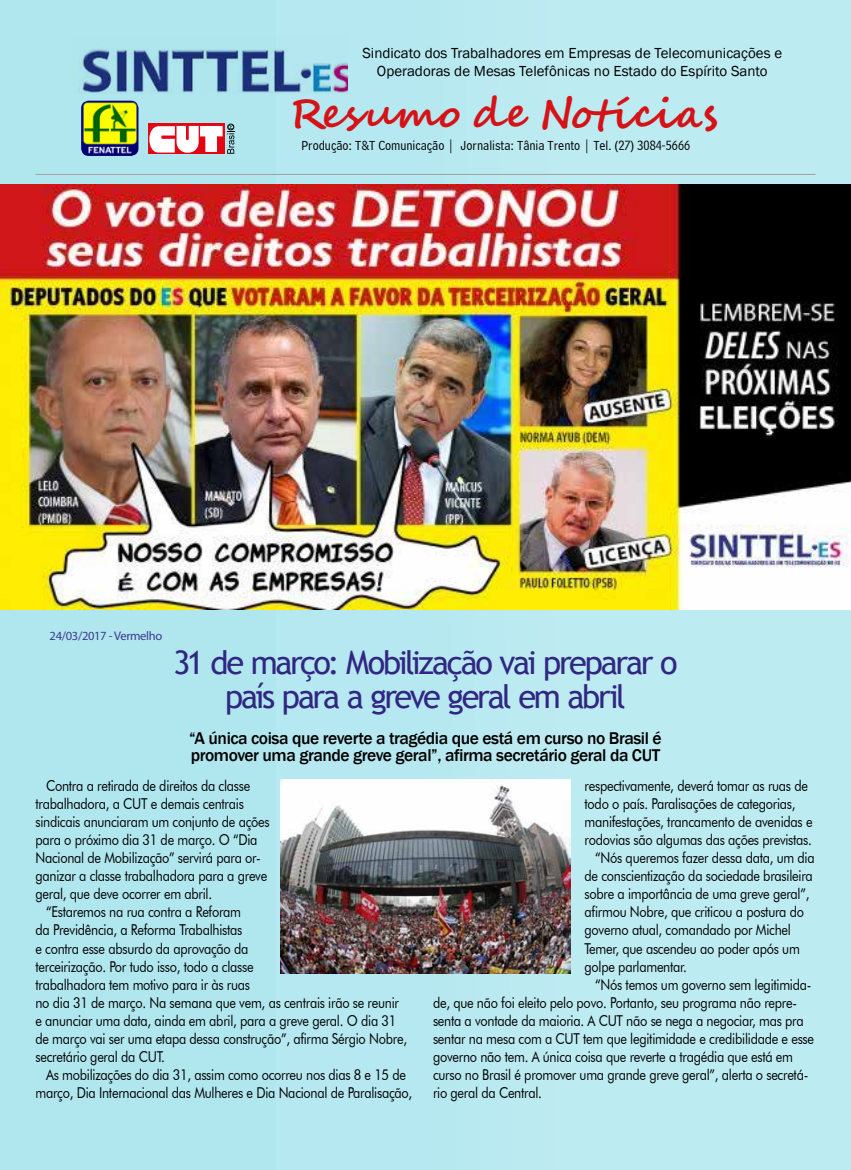
<style>
.page{position:relative;width:851px;height:1170px;background:#fff}
.page>*{position:absolute;margin:0;border:0;box-sizing:border-box;transform-origin:0 0}
.t1{font:700 41px "Segoe Script";letter-spacing:.02em;color:#d51317}
.t2{font:32.5px/33.8px "Trebuchet MS";letter-spacing:-.07em;color:#312783;text-align:center}
.t3{font:500 17.5px/17.5px "Franklin Gothic";letter-spacing:-.025em;color:#000}
.t4{font:15px "Futura BT";letter-spacing:-.02em;color:#000;scale:.85 1}
.t5{font:14.88px/17.9px "Franklin Gothic";color:#000;text-align:center}
.t6{font:13.75px "Bell Centennial BT Address";color:#000}
.t7{font:12.5px "Myriad";letter-spacing:-.025em;color:#3e3a8f}
.s1{font-size:44.75px}
</style>
<div class="page">
<div style="left:0;top:0;width:841px;height:1169px;background:#b0e7ef"></div>
<div style="left:277px;top:0;width:573px;height:1169px;background:#b8e9f1"></div>
<div style="left:557px;top:0;width:293px;height:1169px;background:#bdebf2"></div>
<img style="left:79px;top:49px;width:268px;height:44px">
<div style="left:148px;top:123px;width:76px;height:31px;background:#e30613"></div>
<svg style="left:149px;top:125px;width:85px;height:29px"></svg>
<div style="left:227px;top:124px;width:7px;height:6px;border:1px solid #000;border-radius:50%"></div>
<img style="left:81px;top:101px;width:57px;height:55px">
<hr style="left:35px;top:174px;width:780px;height:1px;background:#a1a1a1">
<img style="left:0;top:185px;width:850px;height:424px">
<img style="left:280px;top:780px;width:290px;height:192px">
<p class="t5" style="left:362px;top:45px;width:421px">Sindicato dos Trabalhadores em Empresas de Telecomunicações e<br>Operadoras de Mesas Telefônicas no Estado do Espírito Santo</p>
<h1 class="t1" style="left:289px;top:80px;width:430px">Resumo de Notícia<span class="s1">s</span></h1>
<p class="t6" style="left:301px;top:137px;width:390px">Produção: T&amp;T Comunicação | Jornalista: Tânia Trento | Tel. (27) 3084-5666</p>
<p class="t7" style="left:50px;top:630px;width:114px">24/03/2017 - Vermelho</p>
<h2 class="t2" style="left:173px;top:645px;width:505px">31 de março: Mobilização vai preparar o país para a greve geral em abril</h2>
<p class="t3" style="left:189px;top:729px;width:474px">“A única coisa que reverte a tragédia que está em curso no Brasil é promover uma grande greve geral”, afirma secretário geral da CUT</p>
<p class="t4" style="left:46px;top:776px;width:242px">Contra a retirada de direitos da classe</p>
<p class="t4" style="left:35px;top:794px;width:247px">trabalhadora, a CUT e demais centrais</p>
<p class="t4" style="left:35px;top:812px;width:277px">sindicais anunciaram um conjunto de ações</p>
<p class="t4" style="left:35px;top:830px;width:263px">para o próximo dia 31 de março. O “Dia</p>
<p class="t4" style="left:35px;top:848px;width:266px">Nacional de Mobilização” servirá para or-</p>
<p class="t4" style="left:35px;top:866px;width:274px">ganizar a classe trabalhadora para a greve</p>
<p class="t4" style="left:35px;top:884px;width:209px">geral, que deve ocorrer em abril.</p>
<p class="t4" style="left:46px;top:902px;width:231px">“Estaremos na rua contra a Reforam</p>
<p class="t4" style="left:35px;top:920px;width:245px">da Previdência, a Reforma Trabalhistas</p>
<p class="t4" style="left:35px;top:938px;width:252px">e contra esse absurdo da aprovação da</p>
<p class="t4" style="left:35px;top:956px;width:258px">terceirização. Por tudo isso, todo a classe</p>
<p class="t4" style="left:35px;top:974px;width:254px">trabalhadora tem motivo para ir às ruas</p>
<p class="t4" style="left:35px;top:992px;width:429px">no dia 31 de março. Na semana que vem, as centrais irão se reunir</p>
<p class="t4" style="left:35px;top:1010px;width:426px">e anunciar uma data, ainda em abril, para a greve geral. O dia 31</p>
<p class="t4" style="left:35px;top:1028px;width:438px">de março vai ser uma etapa dessa construção”, afirma Sérgio Nobre,</p>
<p class="t4" style="left:35px;top:1046px;width:154px">secretário geral da CUT.</p>
<p class="t4" style="left:46px;top:1064px;width:425px">As mobilizações do dia 31, assim como ocorreu nos dias 8 e 15 de</p>
<p class="t4" style="left:35px;top:1082px;width:445px">março, Dia Internacional das Mulheres e Dia Nacional de Paralisação,</p>
<p class="t4" style="left:584px;top:776px;width:264px">respectivamente, deverá tomar as ruas de</p>
<p class="t4" style="left:584px;top:794px;width:250px">todo o país. Paralisações de categorias,</p>
<p class="t4" style="left:584px;top:812px;width:270px">manifestações, trancamento de avenidas e</p>
<p class="t4" style="left:584px;top:830px;width:269px">rodovias são algumas das ações previstas.</p>
<p class="t4" style="left:595px;top:848px;width:260px">“Nós queremos fazer dessa data, um dia</p>
<p class="t4" style="left:584px;top:866px;width:270px">de conscientização da sociedade brasileira</p>
<p class="t4" style="left:584px;top:884px;width:266px">sobre a importância de uma greve geral”,</p>
<p class="t4" style="left:584px;top:902px;width:260px">afirmou Nobre, que criticou a postura do</p>
<p class="t4" style="left:584px;top:920px;width:244px">governo atual, comandado por Michel</p>
<p class="t4" style="left:584px;top:938px;width:255px">Temer, que ascendeu ao poder após um</p>
<p class="t4" style="left:584px;top:956px;width:122px">golpe parlamentar.</p>
<p class="t4" style="left:595px;top:974px;width:256px">“Nós temos um governo sem legitimida-</p>
<p class="t4" style="left:433px;top:992px;width:430px">de, que não foi eleito pelo povo. Portanto, seu programa não repre-</p>
<p class="t4" style="left:433px;top:1010px;width:437px">senta a vontade da maioria. A CUT não se nega a negociar, mas pra</p>
<p class="t4" style="left:433px;top:1028px;width:450px">sentar na mesa com a CUT tem que legitimidade e credibilidade e esse</p>
<p class="t4" style="left:433px;top:1046px;width:425px">governo não tem. A única coisa que reverte a tragédia que está em</p>
<p class="t4" style="left:433px;top:1064px;width:443px">curso no Brasil é promover uma grande greve geral”, alerta o secretá-</p>
<p class="t4" style="left:433px;top:1082px;width:130px">rio geral da Central.</p>
</div>
